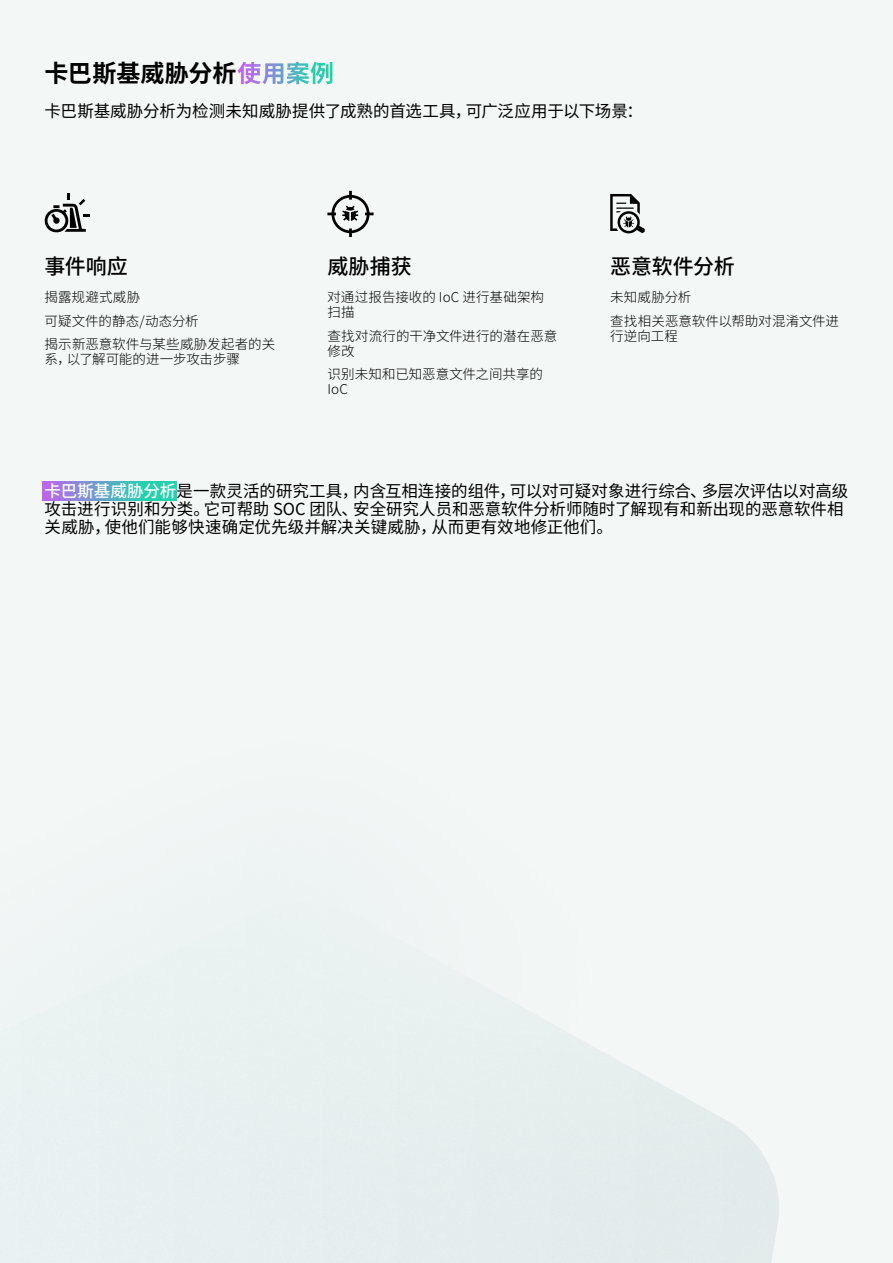
<style>
.page{position:relative;width:893px;height:1263px;background:#f3f7f6}
.page>*{position:absolute;margin:0;border:0;box-sizing:border-box;transform-origin:0 0}
.h5_v3{font:700 24px "Noto Sans CJ Ksc";letter-spacing:.005em;color:#000}
.h5_v2{font:500 21px "Noto Sans CJ Ksc";letter-spacing:-.005em;color:#000}
.t1{font:16.5px/18px "Noto Sans CJ Ksc";color:#000}
.Body{font:300 13.5px/15px "Noto Sans CJ Ksc";color:#000}
.Body-2{font:300 13.5px "Noto Sans CJ Ksc";letter-spacing:.02em;color:#000}
.s1{color:#fff}
.s2{font-weight:500;color:#fff}
</style>
<div class="page">
<svg style="left:43px;top:481px;width:133px;height:20px;background:#5fa7c6"></svg>
<svg style="left:327px;top:191px;width:47px;height:46px"></svg>
<svg style="left:44px;top:193px;width:46px;height:40px"></svg>
<svg style="left:610px;top:194px;width:35px;height:39px"></svg>
<p class="h5_v3" style="left:45px;top:60px;width:291px">卡巴斯基威胁分析<span class="s1">使用案例</span></p>
<p class="t1" style="left:45px;top:103px;width:600px">卡巴斯基威胁分析为检测未知威胁提供了成熟的首选工具，可广泛应用于以下场景：</p>
<p class="h5_v2" style="left:45px;top:255px;width:85px">事件响应</p>
<p class="Body-2" style="left:45px;top:289px;width:97px">揭露规避式威胁</p>
<p class="Body" style="left:45px;top:313px;width:156px">可疑文件的静态/动态分析</p>
<p class="Body" style="left:45px;top:337px;width:232px">揭示新恶意软件与某些威胁发起者的关系，以了解可能的进一步攻击步骤</p>
<p class="h5_v2" style="left:327px;top:255px;width:86px">威胁捕获</p>
<p class="Body" style="left:327px;top:290px;width:218px">对通过报告接收的 IoC 进行基础架构扫描</p>
<p class="Body" style="left:327px;top:328px;width:231px">查找对流行的干净文件进行的潜在恶意修改</p>
<p class="Body" style="left:327px;top:367px;width:217px">识别未知和已知恶意文件之间共享的<br>IoC</p>
<p class="h5_v2" style="left:610px;top:255px;width:126px">恶意软件分析</p>
<p class="Body" style="left:610px;top:290px;width:83px">未知威胁分析</p>
<p class="Body" style="left:610px;top:313px;width:230px">查找相关恶意软件以帮助对混淆文件进行逆向工程</p>
<p class="t1" style="left:45px;top:482px;width:805px"><span class="s2">卡巴斯基威胁分析</span>是一款灵活的研究工具，内含互相连接的组件，可以对可疑对象进行综合、多层次评估以对高级攻击进行识别和分类。它可帮助 SOC 团队、安全研究人员和恶意软件分析师随时了解现有和新出现的恶意软件相关威胁，使他们能够快速确定优先级并解决关键威胁，从而更有效地修正他们。</p>
</div>
